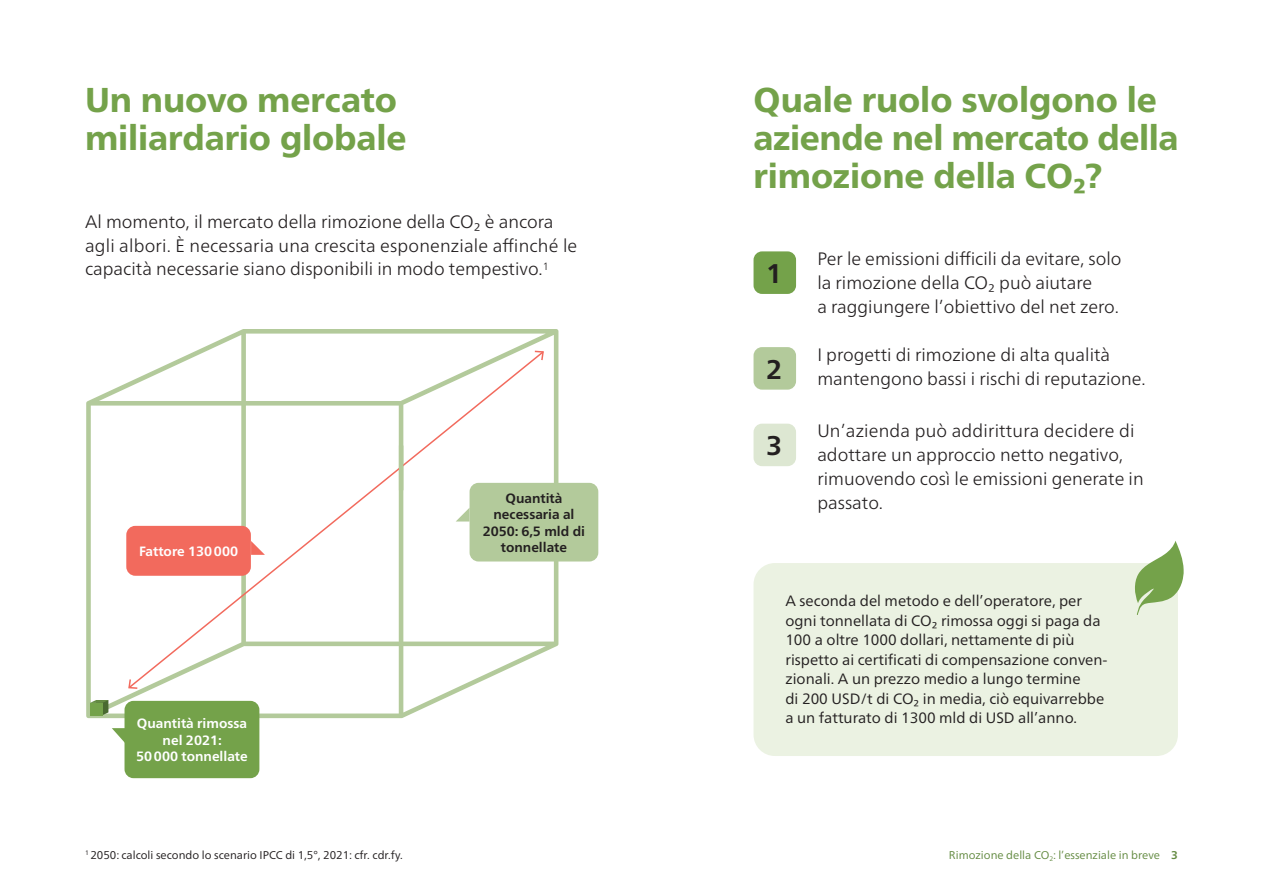
<style>
.page{position:relative;width:1263px;height:893px;background:#fff}
.page>*{position:absolute;margin:0;border:0;box-sizing:border-box;transform-origin:0 0}
.t1{font:800 34.5px/38px "Frutiger Neue LT Pro";letter-spacing:-.005em;color:#74a24a}
.t2{font:700 27px "Frutiger Neue LT Pro";color:#231f20}
.t3{font:300 18px/24px "Frutiger Neue LT Pro";color:#231f20}
.t4{font:15px/19.5px "Frutiger Neue LT Pro";color:#231f20}
.t5{font:700 13.5px/16.5px "Frutiger Neue LT Pro";color:#fff;text-align:center}
.t6{font:700 13.5px/16.5px "Frutiger Neue LT Pro";color:#231f20;text-align:center}
.t7{font:11.25px "Frutiger Neue LT Pro";color:#231f20}
.t8{font:11.25px "Frutiger Neue LT Pro";color:#648b42}
.s1{font-weight:700}
</style>
<div class="page">
<div style="left:753px;top:563px;width:425px;height:193px;background:#ebf2e2;border-radius:21px"></div>
<svg style="left:1135px;top:541px;width:49px;height:74px"></svg>
<div style="left:753px;top:251px;width:43px;height:43px;background:#74a24a;border-radius:9px"></div>
<div style="left:753px;top:347px;width:43px;height:43px;background:#b3ca9b;border-radius:9px"></div>
<div style="left:753px;top:424px;width:43px;height:42px;background:#dde7d2;border-radius:9px"></div>
<svg style="left:86px;top:329px;width:472px;height:389px"></svg>
<svg style="left:90px;top:700px;width:18px;height:15px"></svg>
<div style="left:90px;top:703px;width:12px;height:12px;background:#74a24a"></div>
<svg style="left:127px;top:350px;width:418px;height:340px"></svg>
<svg style="left:127px;top:678px;width:12px;height:12px"></svg>
<svg style="left:533px;top:350px;width:12px;height:12px"></svg>
<div style="left:125px;top:701px;width:134px;height:77px;background:#74a24a;border-radius:9px"></div>
<svg style="left:112px;top:728px;width:13px;height:15px"></svg>
<div style="left:470px;top:483px;width:128px;height:78px;background:#b3ca9b;border-radius:9px"></div>
<svg style="left:456px;top:508px;width:14px;height:13px"></svg>
<div style="left:126px;top:526px;width:125px;height:50px;background:#f26a5d;border-radius:9px"></div>
<svg style="left:251px;top:541px;width:14px;height:14px"></svg>
<hr style="left:399px;top:446px;width:4px;height:44px;background:#b3ca9b">
<h1 class="t1" style="left:85px;top:80px;width:323px">Un nuovo mercato miliardario globale</h1>
<p class="t3" style="left:85px;top:209px;width:494px">Al momento, il mercato della rimozione della CO₂ è ancora agli albori. È necessaria una crescita esponenziale affinché le capacità necessarie siano disponibili in modo tempestivo.<sup>1</sup></p>
<p class="t5" style="left:139px;top:543px;width:101px">Fattore 130000</p>
<p class="t5" style="left:136px;top:715px;width:113px">Quantità rimossa nel 2021:<br>50000 tonnellate</p>
<p class="t7" style="left:85px;top:848px;width:319px"><sup>1</sup> 2050: calcoli secondo lo scenario IPCC di 1,5°, 2021: cfr. cdr.fy.</p>
<p class="t6" style="left:483px;top:490px;width:104px">Quantità necessaria al<br>2050: 6,5 mld di tonnellate</p>
<h1 class="t1" style="left:753px;top:80px;width:426px">Quale ruolo svolgono le aziende nel mercato della rimozione della CO₂?</h1>
<h2 class="t2" style="left:766px;top:258px;width:18px">1</h2>
<h2 class="t2" style="left:766px;top:353px;width:18px">2</h2>
<h2 class="t2" style="left:766px;top:430px;width:18px">3</h2>
<p class="t3" style="left:817px;top:247px;width:306px">Per le emissioni difficili da evitare, solo la rimozione della CO₂ può aiutare<br>a raggiungere l’obiettivo del net zero.</p>
<p class="t3" style="left:817px;top:342px;width:294px">I progetti di rimozione di alta qualità</p>
<p class="t3" style="left:817px;top:366px;width:330px">mantengono bassi i rischi di reputazione.</p>
<p class="t3" style="left:817px;top:419px;width:328px">Un’azienda può addirittura decidere di adottare un approccio netto negativo, rimuovendo così le emissioni generate in passato.</p>
<p class="t4" style="left:785px;top:591px;width:324px">A seconda del metodo e dell’operatore, per ogni tonnellata di CO₂ rimossa oggi si paga da 100 a oltre 1000 dollari, nettamente di più rispetto ai certificati di compensazione conven&shy;zionali. A un prezzo medio a lungo termine<br>di 200 USD/t di CO₂ in media, ciò equivarrebbe a un fatturato di 1300 mld di USD all’anno.</p>
<p class="t8" style="left:949px;top:848px;width:230px">Rimozione della CO<sub>2</sub>: l’essenziale in breve <span class="s1">3</span></p>
</div>
